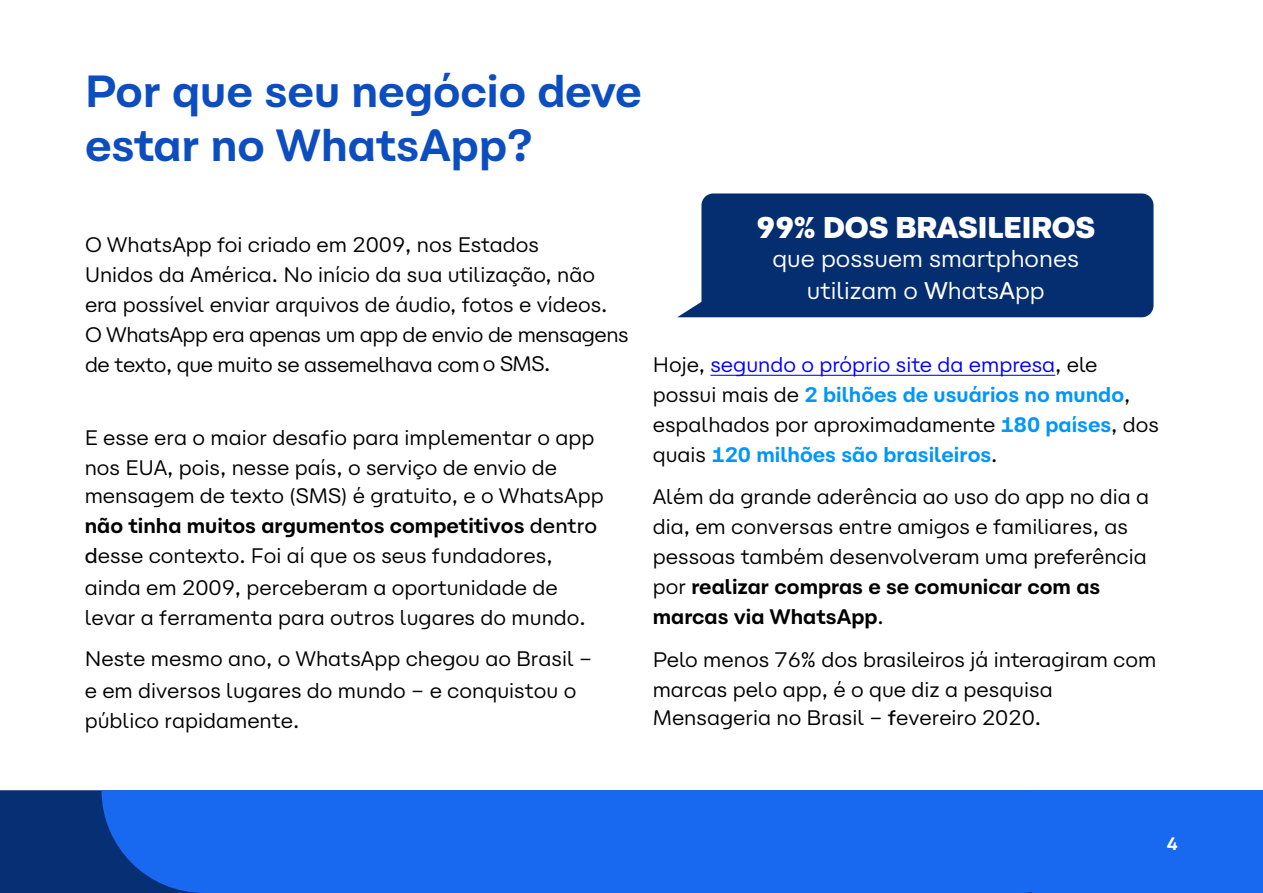
<style>
.page{position:relative;width:1263px;height:893px;background:#fff}
.page>*{position:absolute;margin:0;border:0;box-sizing:border-box;transform-origin:0 0}
.t1{font:700 45px/54px "Carbona";color:#0c4ec0}
.t2{font:900 30px "Carbona";letter-spacing:-.005em;color:#fff}
.t3{font:24px/32.2px "Carbona";color:#fff;text-align:center}
.t4{font:21px/30px "Carbona";color:#000}
.t5{font:700 18px "Carbona";color:#fff}
.s1{font-weight:700}
.s2{font-weight:500}
.s3{color:#00f}
.s4{font-weight:700;color:#0096fa}
</style>
<div class="page">
<div style="left:678px;top:193px;width:475px;height:124px;background:#052e70"></div>
<hr style="left:710px;top:375px;width:345px;height:1px;background:#00f">
<div style="left:0;top:790px;width:102px;height:103px;background:#072f73"></div>
<div style="left:102px;top:790px;width:930px;height:103px;background:#1968f0"></div>
<div style="left:1032px;top:790px;width:231px;height:103px;background:#1968f0"></div>
<h1 class="t1" style="left:85px;top:58px;width:558px">Por que seu negócio deve estar no WhatsApp?</h1>
<p class="t4" style="left:85px;top:226px;width:545px">O WhatsApp foi criado em 2009, nos Estados<br>Unidos da América. No início da sua utilização, não era possível enviar arquivos de áudio, fotos e vídeos.<br>O WhatsApp era apenas um app de envio de mensagens de texto, que muito se assemelhava com o SMS.</p>
<p class="t4" style="left:85px;top:420px;width:520px">E esse era o maior desafio para implementar o app nos EUA, pois, nesse país, o serviço de envio de mensagem de texto (SMS) é gratuito, e o WhatsApp <span class="s1">não tinha muitos argumentos competitivos</span> <span class="s2">dentro d</span>esse contexto. Foi aí que os seus fundadores, ainda em 2009, perceberam a oportunidade de levar a ferramenta para outros lugares do mundo.</p>
<p class="t4" style="left:85px;top:640px;width:509px;line-height:30.9px">Neste mesmo ano, o WhatsApp chegou ao Brasil – e em diversos lugares do mundo – e conquistou o público rapidamente.</p>
<h2 class="t2" style="left:756px;top:201px;width:340px">99% DOS BRASILEIROS</h2>
<p class="t3" style="left:772px;top:239px;width:308px">que possuem smartphones utilizam o <span class="s2">W</span>hats<span class="s2">A</span>pp</p>
<p class="t4" style="left:653px;top:346px;width:508px">Hoje, <span class="s3">segundo o próprio site da empresa</span>, ele possui mais de <span class="s4">2 bilhões de usuários no mundo</span>, espalhados por aproximadamente <span class="s4">180 países</span>, dos quais <span class="s4">120 milhões são brasileiros</span>.</p>
<p class="t4" style="left:653px;top:479px;width:498px">Além da grande aderência ao uso do app no dia a dia, em conversas entre amigos e familiares, as pessoas também desenvolveram uma preferência por <span class="s1">realizar compras e se comunicar com as marcas via WhatsApp</span>.</p>
<p class="t4" style="left:653px;top:643px;width:505px;line-height:29.1px">Pelo menos 76% dos brasileiros já interagiram com marcas pelo app, é o que diz a pesquisa<br>Mensageria no Brasil – <span class="s2">f</span>evereiro 2020.</p>
<p class="t5" style="left:1166px;top:828px;width:13px">4</p>
</div>
